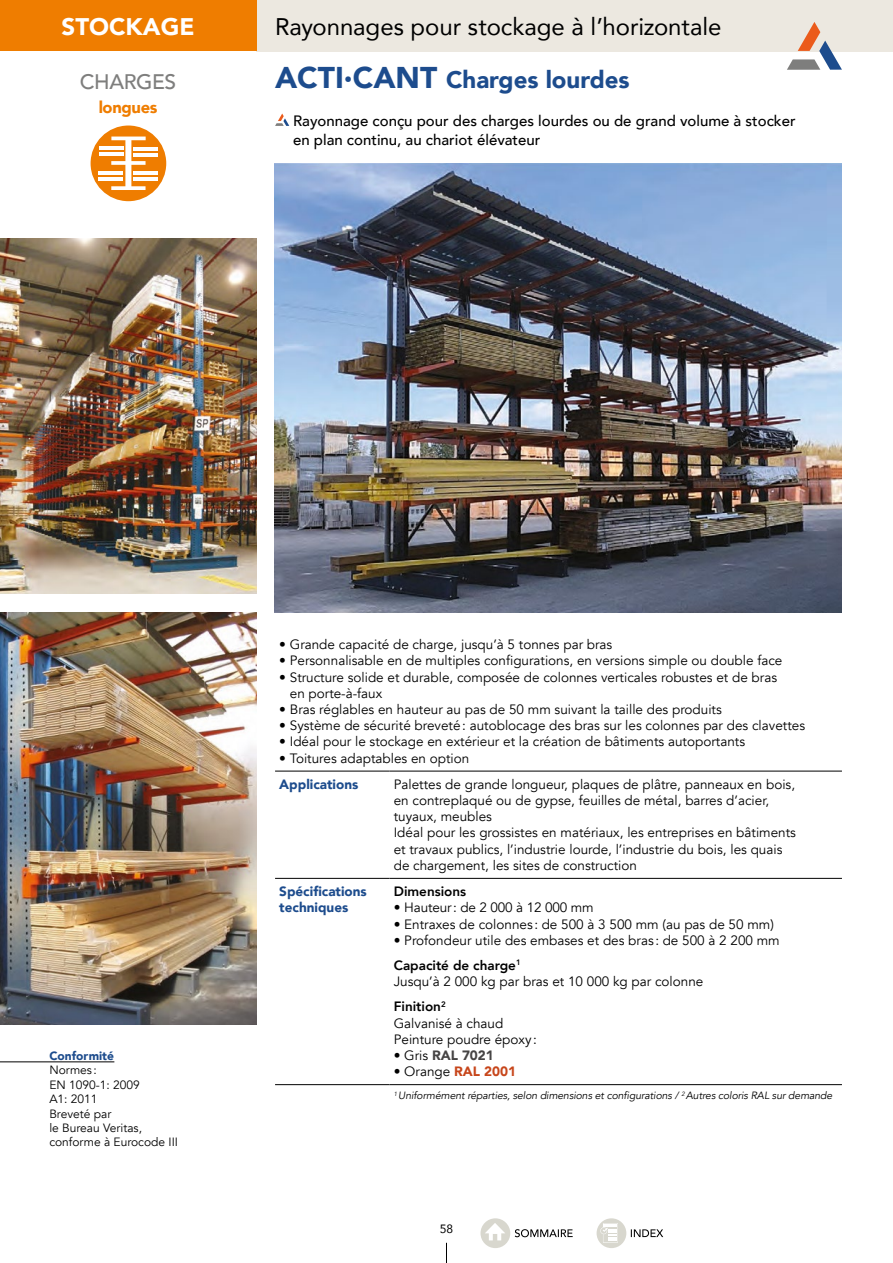
<style>
.page{position:relative;width:893px;height:1263px;background:#fff}
.page>*{position:absolute;margin:0;border:0;box-sizing:border-box;transform-origin:0 0}
.t1{font:900 30px "Avenir";color:#1d4c8d}
.t2{font:24px "Avenir";letter-spacing:-.005em;color:#000}
.t3{font:900 24px "Avenir";color:#1d4c8d}
.t4{font:900 24px "Avenir";color:#fff}
.t5{font:500 21px "Avenir";letter-spacing:-.02em;color:#7e7e7d}
.t6{font:900 16.5px "Avenir";letter-spacing:-.02em;color:#ef7d00}
.t7{font:500 15px/18.8px "Avenir";color:#000}
.t8{font:13.5px/16.2px "Avenir";color:#000}
.t9{font:900 13.5px/16.2px "Avenir";color:#1d4c8d}
.t10{font:900 13.5px "Avenir";color:#464444}
.t11{font:800 13.5px "Avenir";color:#000}
.t12{font:12px/14.4px "Avenir";color:#000}
.t13{font:12px "Avenir";color:#000}
.t14{font:italic 10.5px "Avenir";letter-spacing:-.01em;color:#000}
.s1{font-size:30px}
.s2{font-weight:900;color:#1d4c8d}
.s3{font-weight:800}
.s4{font-weight:400;color:#000}
.s5{font-weight:900;color:#c7461b}
</style>
<div class="page">
<svg style="left:446px;top:1243px;width:1px;height:20px"></svg>
<div style="left:256px;top:0;width:637px;height:51px;background:#ece8e0"></div>
<div style="left:0;top:0;width:256px;height:51px;background:#ef7d00"></div>
<svg style="left:787px;top:22px;width:55px;height:48px"></svg>
<svg style="left:275px;top:114px;width:14px;height:12px"></svg>
<hr style="left:275px;top:771px;width:114px;height:1px;background:#000">
<hr style="left:389px;top:771px;width:453px;height:1px;background:#000">
<hr style="left:275px;top:878px;width:114px;height:1px;background:#000">
<hr style="left:389px;top:878px;width:453px;height:1px;background:#000">
<hr style="left:275px;top:1084px;width:114px;height:1px;background:#000">
<hr style="left:389px;top:1084px;width:453px;height:1px;background:#000">
<hr style="left:0;top:1061px;width:114px;height:1px;background:#000">
<img style="left:275px;top:163px;width:567px;height:450px">
<img style="left:0;top:238px;width:256px;height:356px">
<img style="left:0;top:613px;width:256px;height:411px">
<div style="left:91px;top:126px;width:75px;height:75px;background:#ef7d00;border-radius:50%"></div>
<svg style="left:111px;top:161px;width:35px;height:4px"></svg>
<svg style="left:111px;top:186px;width:35px;height:4px"></svg>
<div style="left:125px;top:138px;width:6px;height:50px;background:#fff"></div>
<hr style="left:133px;top:171px;width:25px;height:4px;background:#fff">
<hr style="left:133px;top:177px;width:25px;height:4px;background:#fff">
<hr style="left:134px;top:147px;width:24px;height:3px;background:#fff">
<hr style="left:134px;top:153px;width:24px;height:3px;background:#fff">
<hr style="left:111px;top:137px;width:35px;height:3px;background:#fff">
<hr style="left:99px;top:171px;width:24px;height:3px;background:#fff">
<hr style="left:99px;top:177px;width:24px;height:3px;background:#fff">
<hr style="left:99px;top:147px;width:24px;height:3px;background:#fff">
<hr style="left:99px;top:153px;width:24px;height:3px;background:#fff">
<div style="left:480px;top:1218px;width:30px;height:30px;background:#d8d7ce;border-radius:50%"></div>
<svg style="left:485px;top:1223px;width:20px;height:17px"></svg>
<div style="left:597px;top:1218px;width:29px;height:30px;background:#d8d7ce;border-radius:50%"></div>
<svg style="left:600px;top:1223px;width:18px;height:20px"></svg>
<svg style="left:515px;top:1229px;width:58px;height:8px"></svg>
<svg style="left:631px;top:1229px;width:32px;height:8px"></svg>
<p class="t4" style="left:62px;top:6px;width:134px">STOCKAGE</p>
<p class="t2" style="left:275px;top:8px;width:448px">Rayonnages pour stockage à l’horizontale</p>
<p class="t1" style="left:275px;top:52px;width:70px">ACTI</p>
<p class="t5" style="left:80px;top:64px;width:98px">CHARGES</p>
<p class="t3" style="left:344px;top:60px;width:287px"><sup>.</sup><span class="s1">CANT</span> Charges lourdes</p>
<p class="t6" style="left:99px;top:93px;width:60px">longues</p>
<p class="t7" style="left:293px;top:110px;width:504px">Rayonnage conçu pour des charges lourdes ou de grand volume à stocker en plan continu, au chariot élévateur</p>
<p class="t12" style="left:49px;top:1049px;width:130px"><span class="s2">Conformité<br></span>Normes :<br>EN 1090-1: 2009<br>A1: 2011<br>Breveté par<br>le Bureau Veritas, conforme à Eurocode III</p>
<p class="t8" style="left:279px;top:637px;width:335px">• Grande capacité de charge, jusqu’à 5 tonnes par bras</p>
<p class="t8" style="left:279px;top:653px;width:505px">• Personnalisable en de multiples configurations, en versions simple ou double face</p>
<p class="t8" style="left:290px;top:669px;width:489px;text-indent:-11px">• Structure solide et durable, composée de colonnes verticales robustes et de bras en porte-à-faux</p>
<p class="t8" style="left:279px;top:701px;width:444px">• Bras réglables en hauteur au pas de 50 mm suivant la taille des produits</p>
<p class="t8" style="left:279px;top:718px;width:527px">• Système de sécurité breveté: autoblocage des bras sur les colonnes par des clavettes</p>
<p class="t8" style="left:279px;top:734px;width:467px">• Idéal pour le stockage en extérieur et la création de bâtiments autoportants</p>
<p class="t8" style="left:279px;top:745px;width:191px;line-height:26.2px">• Toitures adaptables en option<br><span class="s2">Applications</span></p>
<p class="t8" style="left:394px;top:776px;width:404px">Palettes de grande longueur, plaques de plâtre, panneaux en bois, en contreplaqué ou de gypse, feuilles de métal, barres d’acier, tuyaux, meubles<br>Idéal pour les grossistes en matériaux, les entreprises en bâtiments et travaux publics, l’industrie lourde, l’industrie du bois, les quais de chargement, les sites de construction</p>
<p class="t9" style="left:279px;top:883px;width:89px">Spécifications techniques</p>
<p class="t11" style="left:394px;top:881px;width:74px">Dimensions</p>
<p class="t8" style="left:394px;top:900px;width:201px">• Hauteur: de 2 000 à 12 000 mm</p>
<p class="t8" style="left:394px;top:916px;width:382px">• Entraxes de colonnes : de 500 à 3 500 mm (au pas de 50 mm)</p>
<p class="t8" style="left:394px;top:928px;width:387px;line-height:25.2px">• Profondeur utile des embases et des bras : de 500 à 2 200 mm<br><span class="s3">Capacité de charge</span><sup>1</sup></p>
<p class="t8" style="left:394px;top:969px;width:311px;line-height:25.2px">Jusqu’à 2 000 kg par bras et 10 000 kg par colonne<br><span class="s3">Finition</span><sup>2</sup></p>
<p class="t8" style="left:394px;top:1015px;width:145px">Galvanisé à chaud<br>Peinture poudre époxy :</p>
<p class="t10" style="left:394px;top:1044px;width:102px"><span class="s4">• Gris</span> RAL 7021</p>
<p class="t8" style="left:394px;top:1064px;width:124px">• Orange <span class="s5">RAL 2001</span></p>
<p class="t14" style="left:394px;top:1089px;width:440px"><sup>1</sup> Uniformément réparties, selon dimensions et configurations / <sup>2</sup> Autres coloris RAL sur demande</p>
<p class="t13" style="left:440px;top:1219px;width:15px">58</p>
</div>
